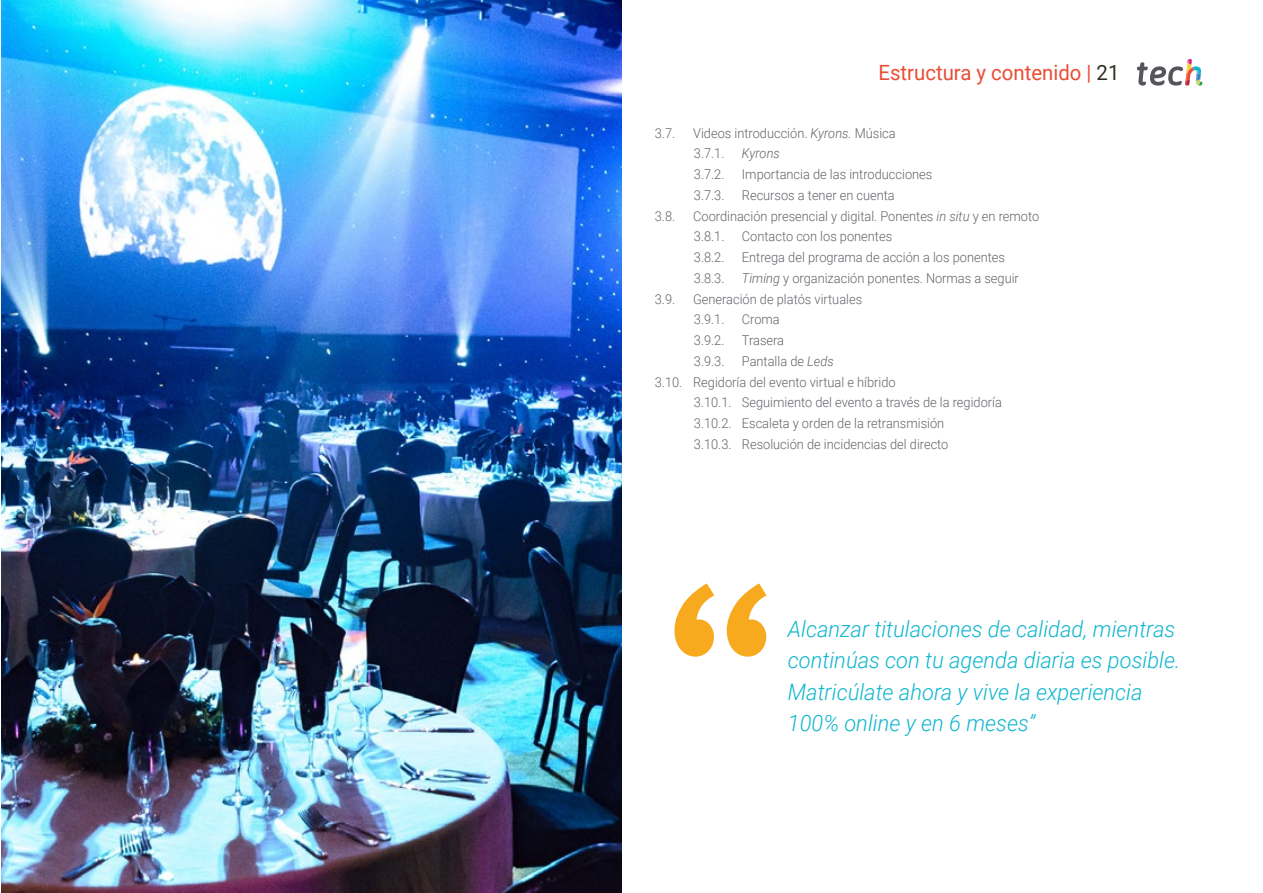
<style>
.page{position:relative;width:1263px;height:893px;background:#fff}
.page>*{position:absolute;margin:0;border:0;box-sizing:border-box;transform-origin:0 0}
.t1{font:italic 300 22.5px/31.5px "Roboto";color:#0fb6cf}
.t2{font:21px "Roboto";color:#e94d35}
.t3{font:300 13.5px/20.7px "Roboto";color:#61646a;scale:.95 1}
.t4{font:italic 300 13.5px "Roboto";color:#61646a;scale:.95 1}
.s1{color:#312e20}
.s2{font-style:italic}
</style>
<div class="page">
<svg style="left:1137px;top:59px;width:65px;height:27px"></svg>
<svg style="left:674px;top:583px;width:92px;height:74px"></svg>
<img style="left:1px;top:0;width:621px;height:893px">
<h2 class="t2" style="left:878px;top:57px;width:242px">Estructura y contenido | <span class="s1">21</span></h2>
<p class="t3" style="left:655px;top:122px;width:23px">3.7.</p>
<p class="t3" style="left:693px;top:122px;width:215px">Videos introducción. <span class="s2">Kyrons.</span> Música<br>3.7.1.</p>
<p class="t4" style="left:742px;top:144px;width:42px">Kyrons</p>
<p class="t3" style="left:694px;top:164px;width:34px">3.7.2.</p>
<p class="t3" style="left:742px;top:164px;width:202px">Importancia de las introducciones</p>
<p class="t3" style="left:694px;top:184px;width:34px">3.7.3.</p>
<p class="t3" style="left:742px;top:184px;width:162px">Recursos a tener en cuenta</p>
<p class="t3" style="left:655px;top:205px;width:23px">3.8.</p>
<p class="t3" style="left:693px;top:205px;width:366px">Coordinación presencial y digital. Ponentes <span class="s2">in situ</span> y en remoto<br>3.8.1.</p>
<p class="t3" style="left:742px;top:226px;width:160px">Contacto con los ponentes</p>
<p class="t3" style="left:694px;top:247px;width:34px">3.8.2.</p>
<p class="t3" style="left:742px;top:247px;width:278px">Entrega del programa de acción a los ponentes</p>
<p class="t3" style="left:694px;top:267px;width:34px">3.8.3.</p>
<p class="t3" style="left:742px;top:267px;width:293px"><span class="s2">Timing</span> y organización ponentes. Normas a seguir</p>
<p class="t3" style="left:655px;top:288px;width:23px">3.9.</p>
<p class="t3" style="left:693px;top:288px;width:179px">Generación de platós virtuales<br>3.9.1.</p>
<p class="t3" style="left:742px;top:309px;width:41px">Croma</p>
<p class="t3" style="left:694px;top:330px;width:34px">3.9.2.</p>
<p class="t3" style="left:742px;top:330px;width:46px">Trasera</p>
<p class="t3" style="left:694px;top:350px;width:34px">3.9.3.</p>
<p class="t3" style="left:742px;top:350px;width:98px">Pantalla de <span class="s2">Leds</span></p>
<p class="t3" style="left:655px;top:371px;width:255px">3.10. Regidoría del evento virtual e híbrido</p>
<p class="t3" style="left:694px;top:392px;width:326px">3.10.1. Seguimiento del evento a través de la regidoría</p>
<p class="t3" style="left:694px;top:413px;width:265px">3.10.2. Escaleta y orden de la retransmisión</p>
<p class="t3" style="left:694px;top:433px;width:269px">3.10.3. Resolución de incidencias del directo</p>
<h1 class="t1" style="left:788px;top:612px;width:394px">Alcanzar titulaciones de calidad, mientras continúas con tu agenda diaria es posible.<br>Matricúlate ahora y vive la experiencia 100% online y en 6 meses”</h1>
</div>
